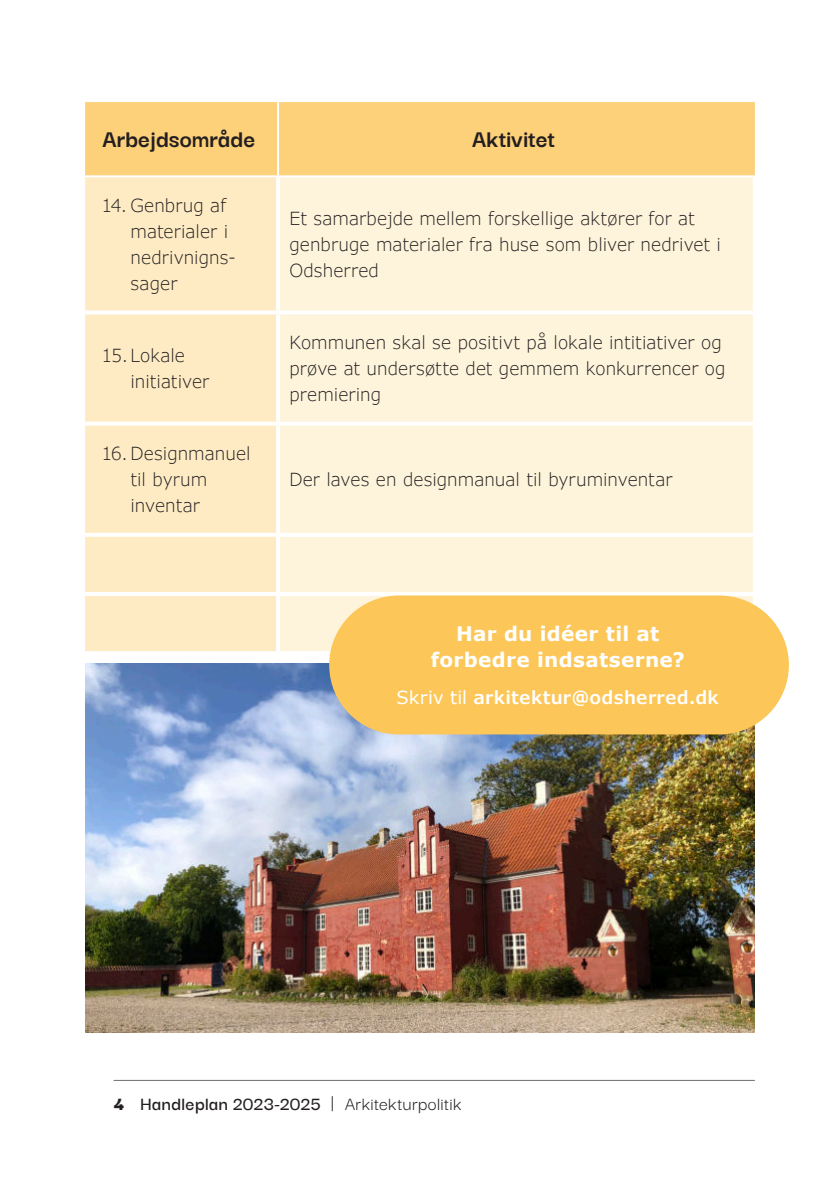
<style>
.page{position:relative;width:840px;height:1191px;background:#fff}
.page>*{position:absolute;margin:0;border:0;box-sizing:border-box;transform-origin:0 0}
.t1{font:700 26px "Darker Grotesque";color:#231f20}
.t2{font:600 20px "Darker Grotesque";letter-spacing:.015em;color:#231f20}
.t3{font:700 20px/26px "Verdana";letter-spacing:.015em;color:#fff;text-align:center}
.t4{font:300 18px/26px "Verdana Pro";letter-spacing:.005em;color:#231f20}
.t5{font:600 18px "Verdana Pro";letter-spacing:.015em;color:#fff}
.s1{font-weight:400}
.s2{font-weight:900}
</style>
<div class="page">
<hr style="left:113px;top:1080px;width:641px;height:1px;background:#6d6e71">
<div style="left:85px;top:102px;width:669px;height:73px;background:#fdd07a"></div>
<div style="left:85px;top:177px;width:191px;height:474px;background:#feebc4"></div>
<div style="left:280px;top:177px;width:472px;height:474px;background:#fef4db"></div>
<svg style="left:752px;top:177px;width:1px;height:133px"></svg>
<svg style="left:85px;top:310px;width:193px;height:4px"></svg>
<svg style="left:280px;top:310px;width:473px;height:4px"></svg>
<svg style="left:752px;top:314px;width:1px;height:108px"></svg>
<svg style="left:85px;top:422px;width:193px;height:4px"></svg>
<hr style="left:278px;top:422px;width:478px;height:4px;background:#fff">
<svg style="left:752px;top:426px;width:1px;height:107px"></svg>
<hr style="left:85px;top:533px;width:193px;height:4px;background:#fff">
<hr style="left:278px;top:533px;width:478px;height:4px;background:#fff">
<svg style="left:752px;top:537px;width:1px;height:55px"></svg>
<hr style="left:85px;top:592px;width:193px;height:4px;background:#fff">
<hr style="left:278px;top:592px;width:478px;height:4px;background:#fff">
<hr style="left:277px;top:102px;width:2px;height:73px;background:#fff">
<img style="left:85px;top:663px;width:669px;height:369px">
<div style="left:329px;top:595px;width:459px;height:139px;background:#fcc758;border-radius:69px"></div>
<h1 class="t1" style="left:102px;top:127px;width:155px">Arbejdsområde</h1>
<h1 class="t1" style="left:471px;top:127px;width:85px">Aktivitet</h1>
<p class="t4" style="left:130px;top:192px;width:107px;text-indent:-28px">14. Genbrug af materialer i nedrivnigns&shy;sager</p>
<p class="t4" style="left:130px;top:342px;width:80px;text-indent:-28px">15. Lokale initiativer</p>
<p class="t4" style="left:130px;top:440px;width:121px;text-indent:-28px">16. Designmanuel til byrum inventar</p>
<p class="t4" style="left:289px;top:205px;width:433px">Et samarbejde mellem forskellige aktører for at genbruge materialer fra huse som bliver nedrivet i<br>Odsherred</p>
<p class="t4" style="left:289px;top:329px;width:437px">Kommunen skal se positivt på lokale intitiativer og prøve at undersøtte det gemmem konkurrencer og premiering</p>
<p class="t4" style="left:289px;top:466px;width:384px">Der laves en designmanual til byruminventar</p>
<p class="t3" style="left:430px;top:621px;width:255px">Har du idéer til at forbedre indsatserne?</p>
<p class="t5" style="left:396px;top:690px;width:323px"><span class="s1">Skriv til</span> arkitektur@odsherred.dk</p>
<p class="t2" style="left:113px;top:1091px;width:349px"><span class="s2">4</span> Handleplan 2023-2025 <span class="s1">| Arkitekturpolitik</span></p>
</div>
